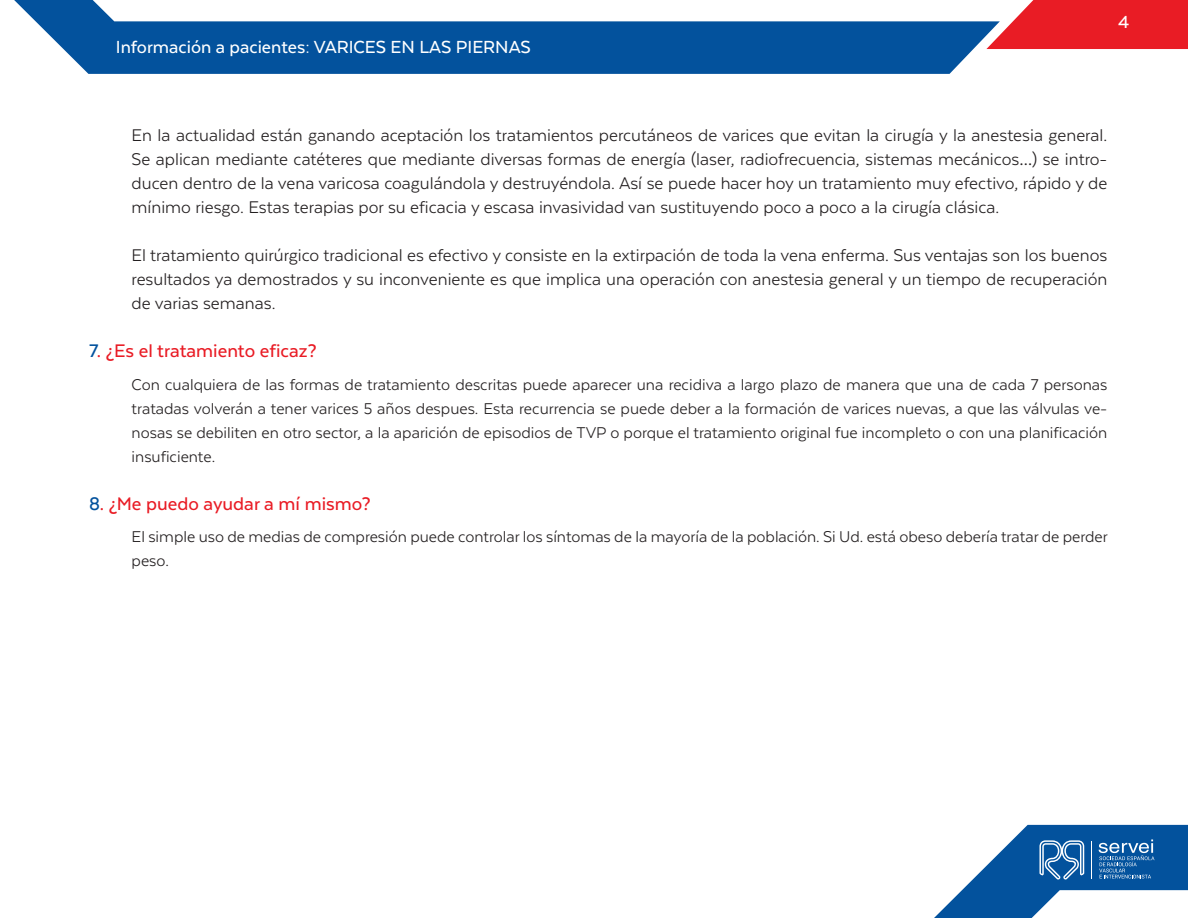
<style>
.page{position:relative;width:1188px;height:918px;background:#fff}
.page>*{position:absolute;margin:0;border:0;box-sizing:border-box;transform-origin:0 0}
.t1{font:500 21px "Texta";color:#e91c25}
.t2{font:500 20.1px "Texta";color:#fff}
.t3{font:19.5px/24px "Texta";color:#231f20;text-align:justify}
.t4{font:18px/24px "Texta";color:#231f20;text-align:justify}
.s1{color:#03529d}
</style>
<div class="page">
<svg style="left:14px;top:0;width:972px;height:74px;fill:#03529d"></svg>
<svg style="left:986px;top:0;width:202px;height:49px;background:#e8353e"></svg>
<svg style="left:934px;top:825px;width:254px;height:93px"></svg>
<p class="t2" style="left:116px;top:37px;width:417px">Información a pacientes: VARICES EN LAS PIERNAS</p>
<p class="t2" style="left:1118px;top:11px;width:13px">4</p>
<p class="t3" style="left:132px;top:123px;width:977px">En la actualidad están ganando aceptación los tratamientos percutáneos de varices que evitan la cirugía y la anestesia general.<br>Se aplican mediante catéteres que mediante diversas formas de energía (laser, radiofrecuencia, sistemas mecánicos…) se intro&shy;ducen dentro de la vena varicosa coagulándola y destruyéndola. Así se puede hacer hoy un tratamiento muy efectivo, rápido y de mínimo riesgo. Estas terapias por su eficacia y escasa invasividad van sustituyendo poco a poco a la cirugía clásica.</p>
<p class="t3" style="left:132px;top:243px;width:977px">El tratamiento quirúrgico tradicional es efectivo y consiste en la extirpación de toda la vena enferma. Sus ventajas son los buenos resultados ya demostrados y su inconveniente es que implica una operación con anestesia general y un tiempo de recuperación de varias semanas.</p>
<p class="t1" style="left:89px;top:340px;width:229px"><span class="s1">7</span>. ¿Es el tratamiento eficaz?</p>
<p class="t4" style="left:132px;top:372px;width:977px">Con cualquiera de las formas de tratamiento descritas puede aparecer una recidiva a largo plazo de manera que una de cada 7 personas tratadas volverán a tener varices 5 años despues. Esta recurrencia se puede deber a la formación de varices nuevas, a que las válvulas ve&shy;nosas se debiliten en otro sector, a la aparición de episodios de TVP o porque el tratamiento original fue incompleto o con una planificación insuficiente.</p>
<p class="t1" style="left:89px;top:493px;width:283px"><span class="s1">8</span>. ¿Me puedo ayudar a mí mismo?</p>
<p class="t4" style="left:132px;top:525px;width:978px">El simple uso de medias de compresión puede controlar los síntomas de la mayoría de la población. Si Ud. está obeso debería tratar de perder peso.</p>
</div>
